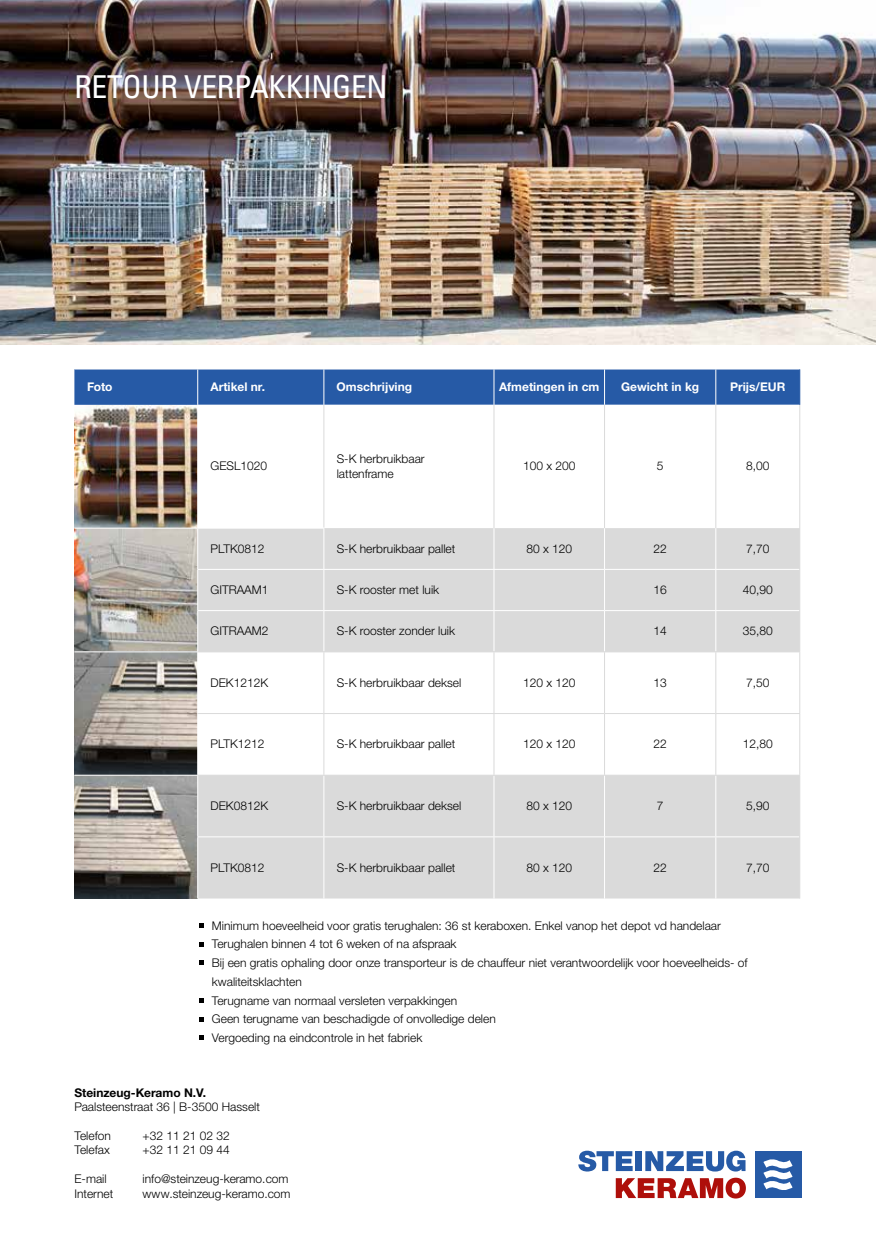
<style>
.page{position:relative;width:876px;height:1246px;background:#fff}
.page>*{position:absolute;margin:0;border:0;box-sizing:border-box;transform-origin:0 0}
.t1{font:condensed 31.5px "Univers LT Pro";letter-spacing:-.01em;color:#fff}
.t2{font:300 12px/18.8px "Helvetica Neue LTW1 G";color:#000}
.t3{font:700 12px "Helvetica Neue LTW1 G";color:#fff}
.t4{font:700 12px "Helvetica Neue LTW1 G";color:#000}
</style>
<div class="page">
<svg style="left:578px;top:1151px;width:55px;height:20px"></svg>
<div style="left:636px;top:1151px;width:6px;height:20px;background:#265aa6"></div>
<svg style="left:645px;top:1151px;width:100px;height:20px"></svg>
<svg style="left:616px;top:1178px;width:130px;height:20px"></svg>
<div style="left:754px;top:1151px;width:47px;height:47px;background:#265aa6"></div>
<svg style="left:763px;top:1159px;width:29px;height:31px"></svg>
<img style="left:0;top:0;width:876px;height:344px">
<img style="left:74px;top:776px;width:123px;height:122px">
<img style="left:74px;top:405px;width:123px;height:123px">
<img style="left:74px;top:529px;width:123px;height:122px">
<svg style="left:74px;top:652px;width:123px;height:123px;background:#87827d"></svg>
<svg style="left:199px;top:923px;width:4px;height:4px"></svg>
<svg style="left:199px;top:942px;width:4px;height:4px"></svg>
<svg style="left:199px;top:961px;width:4px;height:4px"></svg>
<svg style="left:199px;top:998px;width:4px;height:4px"></svg>
<svg style="left:199px;top:1017px;width:4px;height:4px"></svg>
<svg style="left:199px;top:1036px;width:4px;height:4px"></svg>
<div style="left:74px;top:370px;width:725px;height:35px;background:#265aa6"></div>
<div style="left:198px;top:528px;width:601px;height:41px;background:#dadada"></div>
<svg style="left:198px;top:570px;width:601px;height:328px;fill:#dadada"></svg>
<hr style="left:197px;top:369px;width:1px;height:36px;background:#fff">
<hr style="left:323px;top:369px;width:1px;height:36px;background:#fff">
<hr style="left:494px;top:369px;width:1px;height:36px;background:#fff">
<hr style="left:604px;top:369px;width:1px;height:36px;background:#fff">
<hr style="left:715px;top:369px;width:1px;height:36px;background:#fff">
<hr style="left:323px;top:528px;width:1px;height:41px;background:#fff">
<hr style="left:494px;top:528px;width:1px;height:41px;background:#fff">
<hr style="left:604px;top:528px;width:1px;height:41px;background:#fff">
<hr style="left:715px;top:528px;width:1px;height:41px;background:#fff">
<hr style="left:323px;top:570px;width:1px;height:40px;background:#fff">
<hr style="left:494px;top:570px;width:1px;height:40px;background:#fff">
<hr style="left:604px;top:570px;width:1px;height:40px;background:#fff">
<hr style="left:715px;top:570px;width:1px;height:40px;background:#fff">
<hr style="left:323px;top:611px;width:1px;height:40px;background:#fff">
<hr style="left:494px;top:611px;width:1px;height:40px;background:#fff">
<hr style="left:604px;top:611px;width:1px;height:40px;background:#fff">
<hr style="left:715px;top:611px;width:1px;height:40px;background:#fff">
<hr style="left:323px;top:775px;width:1px;height:61px;background:#fff">
<hr style="left:494px;top:775px;width:1px;height:61px;background:#fff">
<hr style="left:604px;top:775px;width:1px;height:61px;background:#fff">
<hr style="left:715px;top:775px;width:1px;height:61px;background:#fff">
<hr style="left:323px;top:837px;width:1px;height:61px;background:#fff">
<hr style="left:494px;top:837px;width:1px;height:61px;background:#fff">
<hr style="left:604px;top:837px;width:1px;height:61px;background:#fff">
<hr style="left:715px;top:837px;width:1px;height:61px;background:#fff">
<hr style="left:197px;top:610px;width:127px;height:1px;background:#fff">
<hr style="left:324px;top:610px;width:170px;height:1px;background:#fff">
<hr style="left:494px;top:610px;width:110px;height:1px;background:#fff">
<hr style="left:604px;top:610px;width:112px;height:1px;background:#fff">
<hr style="left:716px;top:610px;width:83px;height:1px;background:#fff">
<hr style="left:197px;top:836px;width:127px;height:1px;background:#fff">
<hr style="left:324px;top:836px;width:170px;height:1px;background:#fff">
<hr style="left:494px;top:836px;width:110px;height:1px;background:#fff">
<hr style="left:604px;top:836px;width:112px;height:1px;background:#fff">
<hr style="left:716px;top:836px;width:83px;height:1px;background:#fff">
<hr style="left:198px;top:651px;width:126px;height:1px;background:#dadada">
<hr style="left:324px;top:651px;width:170px;height:1px;background:#dadada">
<hr style="left:494px;top:651px;width:110px;height:1px;background:#dadada">
<hr style="left:604px;top:651px;width:112px;height:1px;background:#dadada">
<hr style="left:716px;top:651px;width:84px;height:1px;background:#dadada">
<hr style="left:198px;top:775px;width:126px;height:1px;background:#dadada">
<hr style="left:324px;top:775px;width:170px;height:1px;background:#dadada">
<hr style="left:494px;top:775px;width:110px;height:1px;background:#dadada">
<hr style="left:604px;top:775px;width:112px;height:1px;background:#dadada">
<hr style="left:716px;top:775px;width:84px;height:1px;background:#dadada">
<hr style="left:323px;top:652px;width:1px;height:61px;background:#dadada">
<hr style="left:323px;top:714px;width:1px;height:61px;background:#dadada">
<hr style="left:494px;top:652px;width:1px;height:61px;background:#dadada">
<hr style="left:494px;top:714px;width:1px;height:61px;background:#dadada">
<hr style="left:604px;top:652px;width:1px;height:61px;background:#dadada">
<hr style="left:604px;top:714px;width:1px;height:61px;background:#dadada">
<hr style="left:715px;top:652px;width:1px;height:61px;background:#dadada">
<hr style="left:715px;top:714px;width:1px;height:61px;background:#dadada">
<hr style="left:494px;top:405px;width:1px;height:123px;background:#dadada">
<hr style="left:323px;top:405px;width:1px;height:123px;background:#dadada">
<hr style="left:604px;top:405px;width:1px;height:123px;background:#dadada">
<hr style="left:715px;top:405px;width:1px;height:123px;background:#dadada">
<hr style="left:198px;top:528px;width:126px;height:1px;background:#fff">
<hr style="left:198px;top:713px;width:126px;height:1px;background:#dadada">
<hr style="left:324px;top:713px;width:170px;height:1px;background:#dadada">
<hr style="left:494px;top:713px;width:110px;height:1px;background:#dadada">
<hr style="left:604px;top:713px;width:112px;height:1px;background:#dadada">
<hr style="left:716px;top:713px;width:84px;height:1px;background:#dadada">
<hr style="left:799px;top:405px;width:1px;height:123px;background:#dadada">
<hr style="left:799px;top:528px;width:1px;height:41px;background:#dadada">
<hr style="left:799px;top:569px;width:1px;height:42px;background:#dadada">
<hr style="left:799px;top:611px;width:1px;height:40px;background:#dadada">
<hr style="left:799px;top:652px;width:1px;height:61px;background:#dadada">
<hr style="left:799px;top:714px;width:1px;height:61px;background:#dadada">
<hr style="left:799px;top:775px;width:1px;height:62px;background:#dadada">
<hr style="left:799px;top:837px;width:1px;height:61px;background:#dadada">
<hr style="left:799px;top:369px;width:1px;height:36px;background:#265aa6">
<h1 class="t1" style="left:74px;top:66px;width:315px">RETOUR VERPAKKINGEN</h1>
<p class="t3" style="left:87px;top:379px;width:27px">Foto</p>
<p class="t3" style="left:210px;top:379px;width:56px">Artikel nr.</p>
<p class="t3" style="left:337px;top:379px;width:77px">Omschrijving</p>
<p class="t3" style="left:499px;top:379px;width:102px">Afmetingen in cm</p>
<p class="t3" style="left:621px;top:379px;width:80px">Gewicht in kg</p>
<p class="t3" style="left:730px;top:379px;width:57px">Prijs/EUR</p>
<p class="t2" style="left:210px;top:457px;width:58px">GESL1020</p>
<p class="t2" style="left:337px;top:451px;width:90px;line-height:15px">S-K herbruikbaar lattenframe</p>
<p class="t2" style="left:523px;top:457px;width:54px">100 x 200</p>
<p class="t2" style="left:657px;top:457px;width:8px">5</p>
<p class="t2" style="left:746px;top:457px;width:25px">8,00</p>
<p class="t2" style="left:211px;top:539px;width:55px">PLTK0812</p>
<p class="t2" style="left:337px;top:539px;width:120px">S-K herbruikbaar pallet</p>
<p class="t2" style="left:526px;top:539px;width:47px">80 x 120</p>
<p class="t2" style="left:653px;top:539px;width:15px">22</p>
<p class="t2" style="left:746px;top:539px;width:25px">7,70</p>
<p class="t2" style="left:211px;top:580px;width:60px">GITRAAM1</p>
<p class="t2" style="left:337px;top:580px;width:104px">S-K rooster met luik</p>
<p class="t2" style="left:653px;top:580px;width:15px">16</p>
<p class="t2" style="left:743px;top:580px;width:32px">40,90</p>
<p class="t2" style="left:211px;top:621px;width:60px">GITRAAM2</p>
<p class="t2" style="left:337px;top:621px;width:120px">S-K rooster zonder luik</p>
<p class="t2" style="left:654px;top:621px;width:15px">14</p>
<p class="t2" style="left:743px;top:621px;width:32px">35,80</p>
<p class="t2" style="left:211px;top:673px;width:59px">DEK1212K</p>
<p class="t2" style="left:337px;top:673px;width:126px">S-K herbruikbaar deksel</p>
<p class="t2" style="left:523px;top:673px;width:54px">120 x 120</p>
<p class="t2" style="left:654px;top:673px;width:15px">13</p>
<p class="t2" style="left:746px;top:673px;width:25px">7,50</p>
<p class="t2" style="left:211px;top:734px;width:55px">PLTK1212</p>
<p class="t2" style="left:337px;top:734px;width:120px">S-K herbruikbaar pallet</p>
<p class="t2" style="left:523px;top:734px;width:54px">120 x 120</p>
<p class="t2" style="left:654px;top:734px;width:15px">22</p>
<p class="t2" style="left:743px;top:734px;width:32px">12,80</p>
<p class="t2" style="left:211px;top:796px;width:59px">DEK0812K</p>
<p class="t2" style="left:337px;top:796px;width:126px">S-K herbruikbaar deksel</p>
<p class="t2" style="left:526px;top:796px;width:47px">80 x 120</p>
<p class="t2" style="left:657px;top:796px;width:8px">7</p>
<p class="t2" style="left:746px;top:796px;width:25px">5,90</p>
<p class="t2" style="left:211px;top:858px;width:55px">PLTK0812</p>
<p class="t2" style="left:337px;top:858px;width:120px">S-K herbruikbaar pallet</p>
<p class="t2" style="left:526px;top:858px;width:47px">80 x 120</p>
<p class="t2" style="left:654px;top:858px;width:15px">22</p>
<p class="t2" style="left:746px;top:858px;width:25px">7,70</p>
<p class="t2" style="left:212px;top:916px;width:537px">Minimum hoeveelheid voor gratis terughalen: 36 st keraboxen. Enkel vanop het depot vd handelaar Terughalen binnen 4 tot 6 weken of na afspraak<br>Bij een gratis ophaling door onze transporteur is de chauffeur niet verantwoordelijk voor hoeveelheids- of kwaliteitsklachten<br>Terugname van normaal versleten verpakkingen<br>Geen terugname van beschadigde of onvolledige delen<br>Vergoeding na eindcontrole in het fabriek</p>
<p class="t4" style="left:75px;top:1085px;width:133px">Steinzeug-Keramo N.V.</p>
<p class="t2" style="left:75px;top:1097px;width:187px">Paalsteenstraat 36 | B-3500 Hasselt</p>
<p class="t2" style="left:75px;top:1126px;width:38px">Telefon</p>
<p class="t2" style="left:143px;top:1126px;width:89px">+32 11 21 02 32</p>
<p class="t2" style="left:75px;top:1141px;width:37px">Telefax</p>
<p class="t2" style="left:143px;top:1141px;width:89px">+32 11 21 09 44</p>
<p class="t2" style="left:75px;top:1169px;width:34px">E-mail</p>
<p class="t2" style="left:143px;top:1169px;width:147px">info@steinzeug-keramo.com</p>
<p class="t2" style="left:75px;top:1184px;width:40px">Internet</p>
<p class="t2" style="left:143px;top:1184px;width:150px">www.steinzeug-keramo.com</p>
</div>
